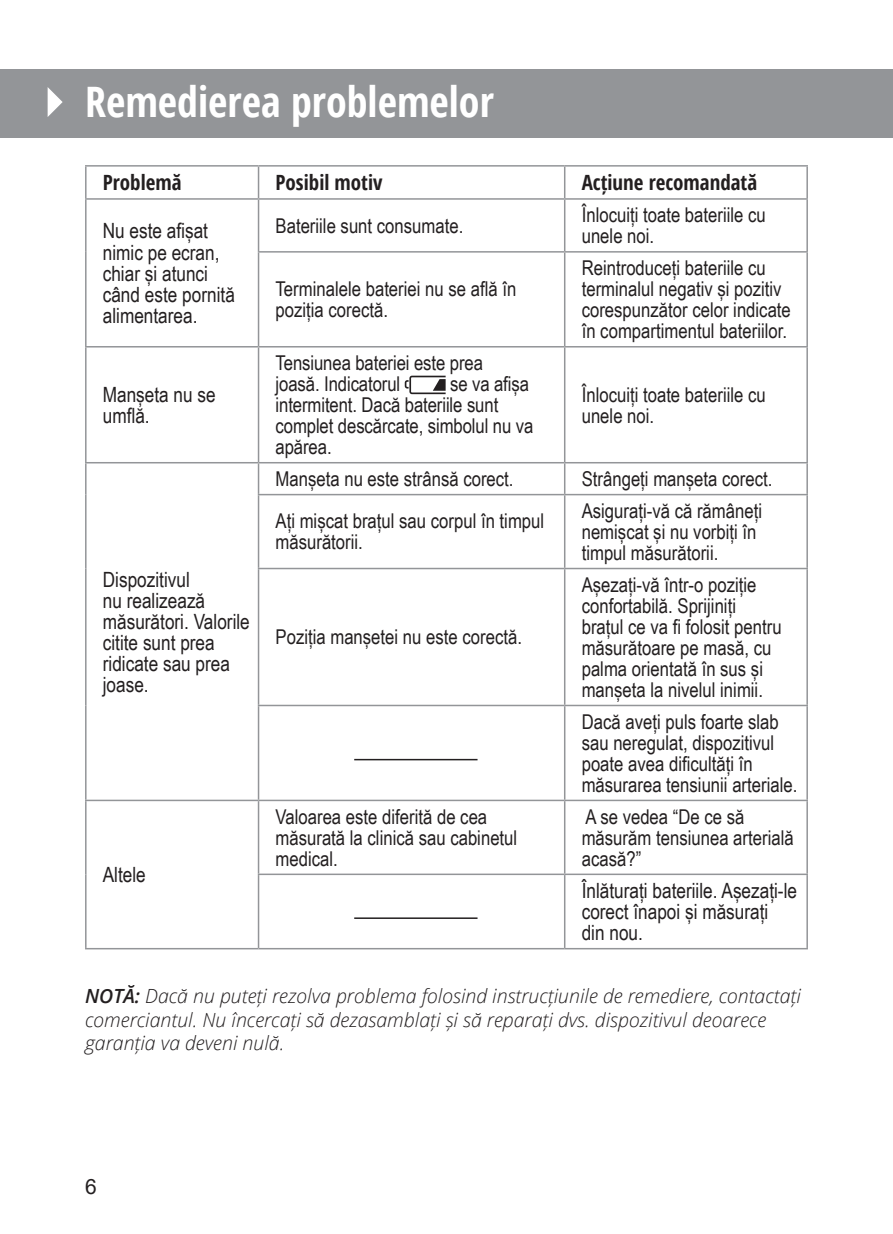
<style>
.page{position:relative;width:893px;height:1234px;background:#fff}
.page>*{position:absolute;margin:0;border:0;box-sizing:border-box;transform-origin:0 0}
.t1{font:700 42px "Open Sans Condensed";color:#fff}
.t2{font:21px/21px "Arial Narrow";color:#231f20}
.t3{font:700 21px "Open Sans Condensed";color:#231f20}
.t4{font:21px "Arial";color:#231f20}
.t5{font:20.4px/21px "Arial Narrow";color:#231f20}
.t6{font:italic 300 19.5px/23.4px "Open Sans";color:#231f20}
.s1{font-weight:600}
</style>
<div class="page">
<hr style="left:85px;top:165px;width:174px;height:1px;background:#939598">
<hr style="left:85px;top:166px;width:2px;height:32px;background:#939598">
<hr style="left:259px;top:165px;width:306px;height:1px;background:#939598">
<hr style="left:258px;top:166px;width:1px;height:32px;background:#939598">
<hr style="left:565px;top:165px;width:243px;height:1px;background:#939598">
<hr style="left:564px;top:166px;width:1px;height:32px;background:#939598">
<hr style="left:806px;top:166px;width:2px;height:32px;background:#939598">
<hr style="left:85px;top:198px;width:174px;height:2px;background:#939598">
<hr style="left:85px;top:200px;width:2px;height:52px;background:#939598">
<hr style="left:259px;top:198px;width:306px;height:2px;background:#939598">
<hr style="left:258px;top:200px;width:1px;height:51px;background:#939598">
<hr style="left:565px;top:198px;width:243px;height:2px;background:#939598">
<hr style="left:564px;top:200px;width:1px;height:51px;background:#939598">
<hr style="left:806px;top:200px;width:2px;height:51px;background:#939598">
<hr style="left:85px;top:252px;width:2px;height:94px;background:#939598">
<hr style="left:258px;top:251px;width:307px;height:1px;background:#939598">
<hr style="left:258px;top:252px;width:1px;height:94px;background:#939598">
<hr style="left:565px;top:251px;width:243px;height:1px;background:#939598">
<hr style="left:564px;top:252px;width:1px;height:94px;background:#939598">
<hr style="left:806px;top:252px;width:2px;height:94px;background:#939598">
<hr style="left:85px;top:346px;width:174px;height:1px;background:#939598">
<hr style="left:85px;top:347px;width:2px;height:115px;background:#939598">
<hr style="left:259px;top:346px;width:306px;height:1px;background:#939598">
<hr style="left:258px;top:347px;width:1px;height:115px;background:#939598">
<hr style="left:565px;top:346px;width:243px;height:1px;background:#939598">
<hr style="left:564px;top:347px;width:1px;height:115px;background:#939598">
<hr style="left:806px;top:347px;width:2px;height:115px;background:#939598">
<hr style="left:85px;top:462px;width:174px;height:1px;background:#939598">
<hr style="left:85px;top:463px;width:2px;height:31px;background:#939598">
<hr style="left:259px;top:462px;width:306px;height:1px;background:#939598">
<hr style="left:258px;top:463px;width:1px;height:30px;background:#939598">
<hr style="left:565px;top:462px;width:243px;height:1px;background:#939598">
<hr style="left:564px;top:463px;width:1px;height:30px;background:#939598">
<hr style="left:806px;top:463px;width:2px;height:30px;background:#939598">
<hr style="left:85px;top:494px;width:2px;height:74px;background:#939598">
<hr style="left:258px;top:493px;width:307px;height:2px;background:#939598">
<hr style="left:258px;top:495px;width:1px;height:72px;background:#939598">
<hr style="left:565px;top:493px;width:243px;height:2px;background:#939598">
<hr style="left:564px;top:495px;width:1px;height:72px;background:#939598">
<hr style="left:806px;top:495px;width:2px;height:72px;background:#939598">
<hr style="left:85px;top:568px;width:2px;height:137px;background:#939598">
<hr style="left:258px;top:567px;width:307px;height:2px;background:#939598">
<hr style="left:258px;top:569px;width:1px;height:135px;background:#939598">
<hr style="left:565px;top:567px;width:243px;height:2px;background:#939598">
<hr style="left:564px;top:569px;width:1px;height:135px;background:#939598">
<hr style="left:806px;top:569px;width:2px;height:135px;background:#939598">
<hr style="left:85px;top:705px;width:2px;height:94px;background:#939598">
<hr style="left:258px;top:704px;width:307px;height:2px;background:#939598">
<hr style="left:258px;top:706px;width:1px;height:93px;background:#939598">
<hr style="left:565px;top:704px;width:243px;height:2px;background:#939598">
<hr style="left:564px;top:706px;width:1px;height:93px;background:#939598">
<hr style="left:806px;top:706px;width:2px;height:93px;background:#939598">
<hr style="left:85px;top:799px;width:174px;height:2px;background:#939598">
<hr style="left:85px;top:801px;width:2px;height:73px;background:#939598">
<hr style="left:259px;top:799px;width:306px;height:2px;background:#939598">
<hr style="left:258px;top:801px;width:1px;height:72px;background:#939598">
<hr style="left:565px;top:799px;width:243px;height:2px;background:#939598">
<hr style="left:564px;top:801px;width:1px;height:72px;background:#939598">
<hr style="left:806px;top:801px;width:2px;height:72px;background:#939598">
<hr style="left:85px;top:874px;width:2px;height:73px;background:#939598">
<hr style="left:258px;top:873px;width:307px;height:1px;background:#939598">
<hr style="left:258px;top:874px;width:1px;height:73px;background:#939598">
<hr style="left:565px;top:873px;width:243px;height:1px;background:#939598">
<hr style="left:564px;top:874px;width:1px;height:73px;background:#939598">
<hr style="left:806px;top:874px;width:2px;height:73px;background:#939598">
<hr style="left:85px;top:947px;width:174px;height:2px;background:#939598">
<hr style="left:259px;top:947px;width:306px;height:2px;background:#939598">
<hr style="left:565px;top:947px;width:243px;height:2px;background:#939598">
<svg style="left:405px;top:375px;width:41px;height:19px"></svg>
<hr style="left:354px;top:758px;width:123px;height:2px;background:#231f20">
<hr style="left:354px;top:917px;width:123px;height:1px;background:#231f20">
<div style="left:0;top:69px;width:893px;height:69px;background:#939598"></div>
<svg style="left:48px;top:87px;width:15px;height:30px"></svg>
<h1 class="t1" style="left:85px;top:73px;width:410px">Remedierea problemelor</h1>
<p class="t3" style="left:103px;top:168px;width:80px">Problemă</p>
<p class="t3" style="left:276px;top:168px;width:108px">Posibil motiv</p>
<p class="t3" style="left:582px;top:168px;width:177px">Acțiune recomandată</p>
<p class="t2" style="left:103px;top:220px;width:134px">Nu este afișat nimic pe ecran, chiar și atunci când este pornită alimentarea.</p>
<p class="t5" style="left:276px;top:214px;width:189px">Bateriile sunt consumate.</p>
<p class="t5" style="left:582px;top:204px;width:186px">Înlocuiți toate bateriile cu unele noi.</p>
<p class="t5" style="left:582px;top:257px;width:211px">Reintroduceți bateriile cu terminalul negativ și pozitiv corespunzător celor indicate în compartimentul bateriilor.</p>
<p class="t5" style="left:276px;top:278px;width:242px">Terminalele bateriei nu se află în poziția corectă.</p>
<p class="t2" style="left:103px;top:383px;width:114px">Manșeta nu se umflă.</p>
<p class="t2" style="left:103px;top:568px;width:149px">Dispozitivul<br>nu realizează măsurători. Valorile citite sunt prea ridicate sau prea joase.</p>
<p class="t2" style="left:103px;top:863px;width:45px">Altele</p>
<p class="t5" style="left:276px;top:351px;width:209px">Tensiunea bateriei este prea joasă. Indicatorul</p>
<p class="t5" style="left:276px;top:372px;width:259px;text-indent:175px">se va afișa intermitent. Dacă bateriile sunt complet descărcate, simbolul nu va apărea.</p>
<p class="t5" style="left:582px;top:383px;width:186px">Înlocuiți toate bateriile cu unele noi.</p>
<p class="t5" style="left:276px;top:467px;width:240px">Manșeta nu este strânsă corect.</p>
<p class="t5" style="left:582px;top:467px;width:192px">Strângeți manșeta corect.</p>
<p class="t5" style="left:276px;top:510px;width:270px">Ați mișcat brațul sau corpul în timpul măsurătorii.</p>
<p class="t5" style="left:582px;top:499px;width:182px">Asigurați-vă că rămâneți nemișcat și nu vorbiți în timpul măsurătorii.</p>
<p class="t5" style="left:276px;top:625px;width:248px">Poziția manșetei nu este corectă.</p>
<p class="t5" style="left:582px;top:573px;width:201px">Așezați-vă într-o poziție confortabilă. Sprijiniți brațul ce va fi folosit pentru măsurătoare pe masă, cu palma orientată în sus și manșeta la nivelul inimii.</p>
<p class="t5" style="left:582px;top:710px;width:217px">Dacă aveți puls foarte slab sau neregulat, dispozitivul poate avea dificultăți în măsurarea tensiunii arteriale.</p>
<p class="t5" style="left:276px;top:805px;width:243px">Valoarea este diferită de cea măsurată la clinică sau cabinetul medical.</p>
<p class="t5" style="left:582px;top:805px;width:213px">A se vedea “De ce să măsurăm tensiunea arterială acasă?”</p>
<p class="t2" style="left:582px;top:879px;width:217px">Înlăturați bateriile. Așezați-le corect înapoi și măsurați<br>din nou.</p>
<p class="t6" style="left:85px;top:983px;width:717px"><span class="s1">NOTĂ:</span> Dacă nu puteți rezolva problema folosind instrucțiunile de remediere, contactați comerciantul. Nu încercați să dezasamblați și să reparați dvs. dispozitivul deoarece garanția va deveni nulă.</p>
<p class="t4" style="left:85px;top:1171px;width:13px">6</p>
</div>
